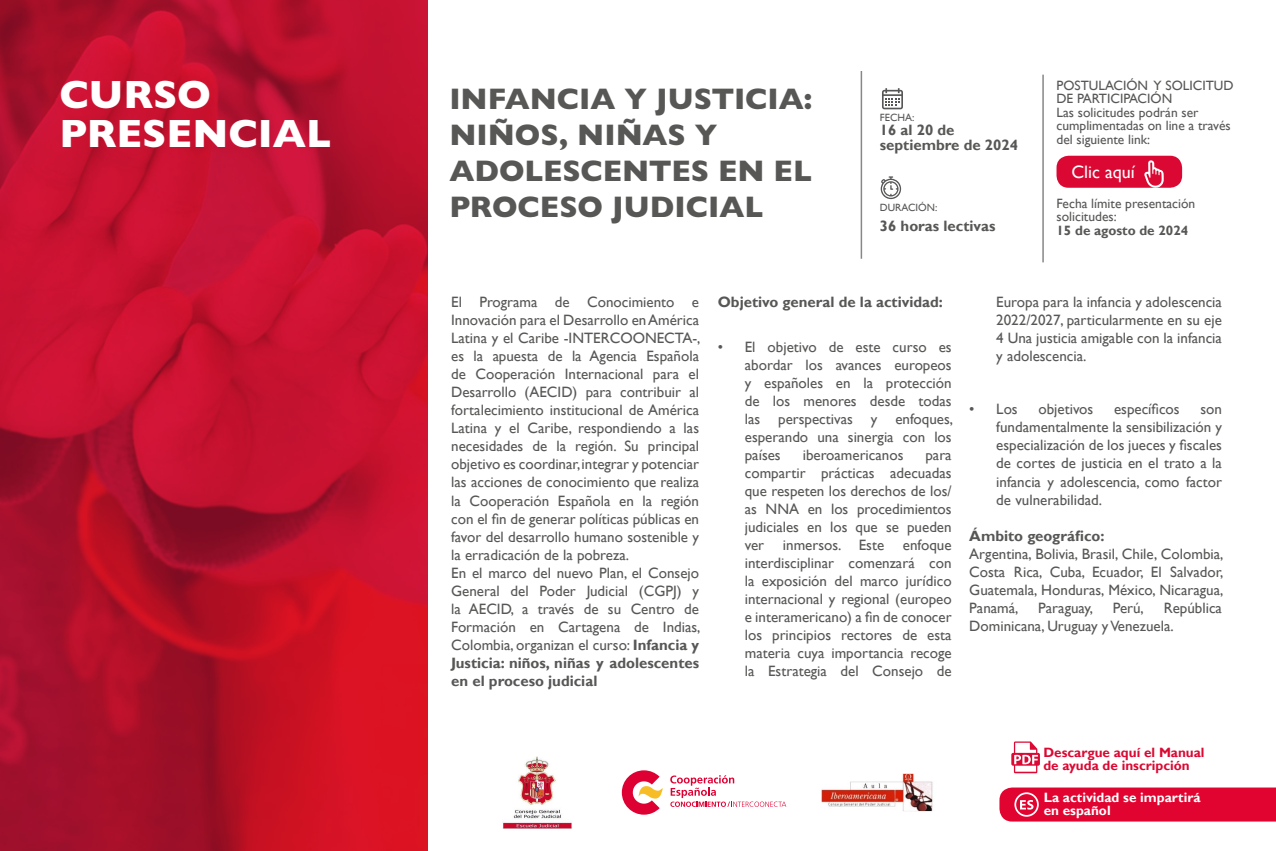
<style>
.page{position:relative;width:1276px;height:851px;background:#fff}
.page>*{position:absolute;margin:0;border:0;box-sizing:border-box;transform-origin:0 0}
.t1{font:800 39.75px/39px "Gill Sans";color:#fff}
.t2{font:800 30px/36px "Gill Sans";color:#575756}
.t3{font:18px "Gill Sans";color:#fff}
.t4{font:15px/18px "Gill Sans";color:#575756;text-align:justify}
.t5{font:700 15px/15px "Gill Sans";color:#575756}
.t6{font:13.5px/13.5px "Gill Sans";color:#575756}
.t7{font:700 13.5px/13.5px "Gill Sans";color:#db0933}
.t8{font:700 13.5px/13.5px "Gill Sans";color:#fff}
.t9{font:700 13.5px "Gill Sans";color:#575756}
.t10{font:10.5px "Gill Sans";color:#575756}
.s1{font-weight:700}
</style>
<div class="page">
<svg style="left:999px;top:787px;width:277px;height:34px;background:#e30f39"></svg>
<svg style="left:1011px;top:741px;width:29px;height:32px"></svg>
<hr style="left:860px;top:71px;width:2px;height:188px;background:#878787">
<img style="left:0;top:0;width:427px;height:850px">
<div style="left:1056px;top:156px;width:126px;height:32px;background:#db0833;border-radius:12px"></div>
<hr style="left:1042px;top:75px;width:1px;height:187px;background:#878787">
<svg style="left:880px;top:176px;width:21px;height:23px"></svg>
<svg style="left:882px;top:88px;width:21px;height:21px"></svg>
<svg style="left:1143px;top:160px;width:20px;height:28px"></svg>
<svg style="left:670px;top:775px;width:116px;height:31px"></svg>
<svg style="left:622px;top:770px;width:40px;height:44px"></svg>
<img style="left:503px;top:756px;width:69px;height:72px">
<img style="left:821px;top:773px;width:112px;height:38px">
<h1 class="t1" style="left:59px;top:74px;width:273px">CURSO<br>PRESENCIAL</h1>
<h2 class="t2" style="left:449px;top:80px;width:364px">INFANCIA Y JUSTICIA:<br>NIÑOS, NIÑAS Y<br>ADOLESCENTES EN EL<br>PROCESO JUDICIAL</h2>
<p class="t10" style="left:880px;top:111px;width:36px">FECHA:</p>
<p class="t5" style="left:880px;top:123px;width:140px">16 al 20 de septiembre de 2024</p>
<p class="t10" style="left:880px;top:201px;width:59px">DURACIÓN:</p>
<p class="t5" style="left:880px;top:218px;width:117px">36 horas lectivas</p>
<p class="t6" style="left:1056px;top:79px;width:178px">POSTULACIÓN Y SOLICITUD<br>DE PARTICIPACIÓN<br>Las solicitudes podrán ser cumplimentadas on line a través del siguiente link:</p>
<p class="t3" style="left:1071px;top:162px;width:65px">Clic aquí</p>
<p class="t6" style="left:1056px;top:197px;width:140px">Fecha límite presentación solicitudes:</p>
<p class="t9" style="left:1056px;top:222px;width:133px">15 de agosto de 2024</p>
<p class="t4" style="left:451px;top:293px;width:251px;text-align:left">El Programa de Conocimiento e Innovación para el Desarrollo en América Latina y el Caribe -INTERCOONECTA-, es la apuesta de la Agencia Española de Cooperación Internacional para el Desarrollo (AECID) para contribuir al fortalecimiento institucional de América Latina y el Caribe, respondiendo a las necesidades de la región. Su principal objetivo es coordinar, integrar y potenciar las acciones de conocimiento que realiza la Cooperación Española en la región con el fin de generar políticas públicas en favor del desarrollo humano sostenible y la erradicación de la pobreza.<br>En el marco del nuevo Plan, el Consejo General del Poder Judicial (CGPJ) y la AECID, a través de su Centro de Formación en Cartagena de Indias, Colombia, organizan el curso: <span class="s1">Infancia y Justicia: niños, niñas y adolescentes en el proceso judicial</span></p>
<p class="t5" style="left:718px;top:295px;width:227px">Objetivo general de la actividad:</p>
<p class="t4" style="left:745px;top:338px;width:210px;text-indent:-27px">• El objetivo de este curso es abordar los avances europeos y españoles en la protección de los menores desde todas las perspectivas y enfoques, esperando una sinergia con los países</p>
<p class="t4" style="left:802px;top:446px;width:102px">iberoamericanos</p>
<p class="t4" style="left:745px;top:446px;width:208px;text-indent:181px">para compartir prácticas adecuadas que respeten los derechos de los/ as NNA en los procedimientos judiciales en los que se pueden ver inmersos. Este enfoque interdisciplinar comenzará con la exposición del marco jurídico internacional y regional (europeo e interamericano) a fin de conocer los principios rectores de esta materia cuya importancia recoge la Estrategia del Consejo de</p>
<p class="t4" style="left:996px;top:293px;width:227px">Europa para la infancia y adolescencia 2022/2027, particularmente en su eje 4 Una justicia amigable con la infancia y adolescencia.</p>
<p class="t4" style="left:969px;top:400px;width:50px">• Los</p>
<p class="t4" style="left:1038px;top:400px;width:56px">objetivos</p>
<p class="t4" style="left:1114px;top:400px;width:67px">específicos</p>
<p class="t4" style="left:996px;top:400px;width:227px;text-indent:204px">son fundamentalmente la sensibilización y especialización de los jueces y fiscales de cortes de justicia en el trato a la infancia y adolescencia, como factor de vulnerabilidad.</p>
<p class="t5" style="left:969px;top:528px;width:137px">Ámbito geográfico:</p>
<p class="t4" style="left:969px;top:544px;width:256px">Argentina, Bolivia, Brasil, Chile, Colombia, Costa Rica, Cuba, Ecuador, El Salvador, Guatemala, Honduras, México, Nicaragua, Panamá,</p>
<p class="t4" style="left:969px;top:598px;width:254px;text-indent:194px">República<br>Dominicana, Uruguay y Venezuela.</p>
<p class="t4" style="left:1038px;top:598px;width:56px">Paraguay,</p>
<p class="t4" style="left:1112px;top:598px;width:33px">Perú,</p>
<p class="t7" style="left:1043px;top:745px;width:163px">Descargue aquí el Manual de ayuda de inscripción</p>
<p class="t8" style="left:1043px;top:790px;width:158px">La actividad se impartirá en español</p>
</div>
